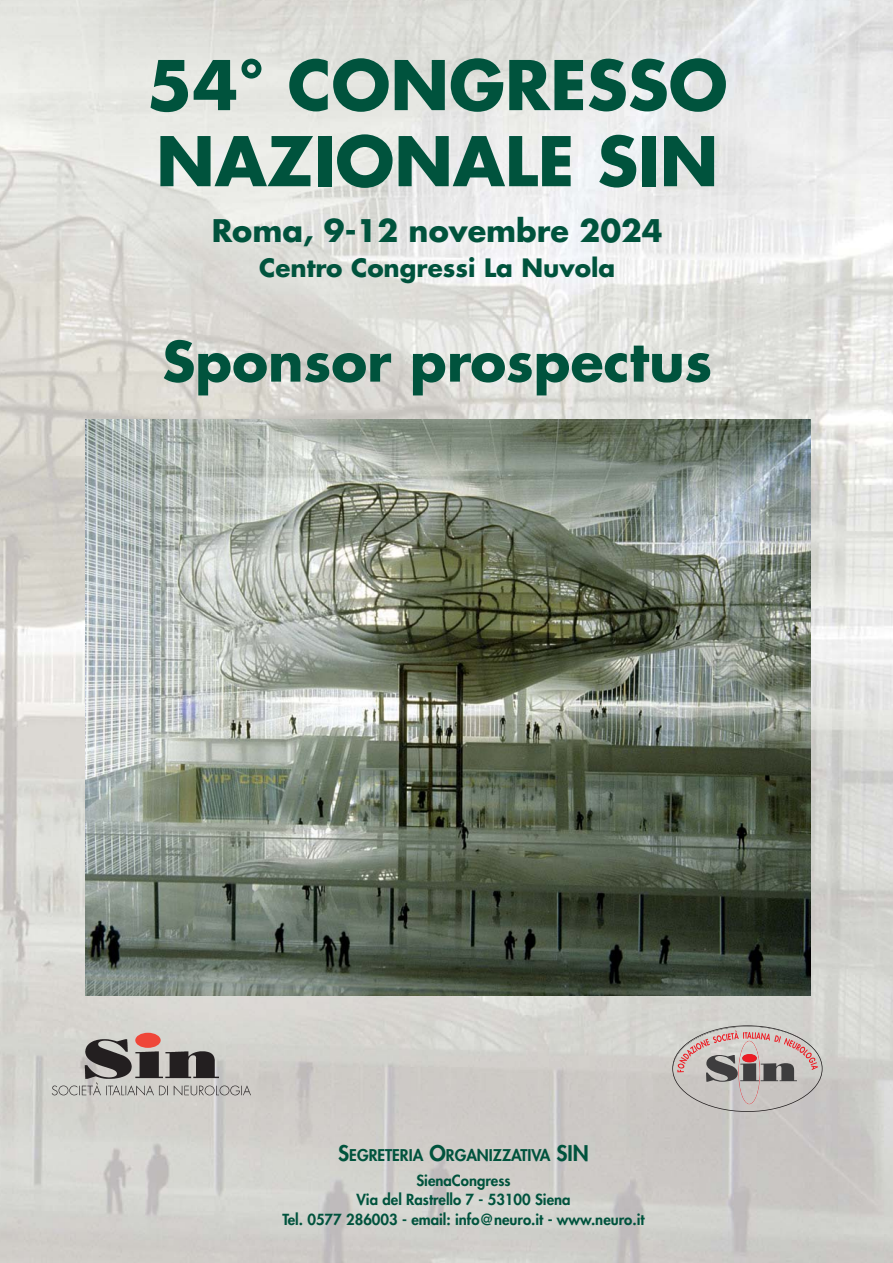
<style>
.page{position:relative;width:893px;height:1263px;background:#fff}
.page>*{position:absolute;margin:0;border:0;box-sizing:border-box;transform-origin:0 0}
.t1{font:700 66.6px/76.1px "Futura";color:#00533d}
.t2{font:700 54px "Futura";color:#00533d}
.t3{font:700 30.3px "Futura";color:#00533d}
.t4{font:700 24.6px "Futura";color:#00533d}
.t5{font:800 15.75px "Futura";color:#00533d}
.t6{font:800 14.85px/19.4px "Futura";color:#00533d;text-align:center}
.s1{font-size:21px}
</style>
<div class="page">
<img style="left:0;top:0;width:893px;height:1263px">
<img style="left:86px;top:419px;width:724px;height:576px">
<img style="left:49px;top:1038px;width:205px;height:62px">
<div style="left:135px;top:1033px;width:26px;height:15px;background:#ef4638;border-radius:50%"></div>
<svg style="left:673px;top:1026px;width:149px;height:85px;background:#bdb2af"></svg>
<div style="left:672px;top:1025px;width:150px;height:87px;border:2px solid #231f20;border-radius:50%"></div>
<h1 class="t1" style="left:147px;top:53px;width:582px">54° CONGRESSO<br>NAZIONALE SIN</h1>
<h3 class="t3" style="left:212px;top:217px;width:453px">Roma, 9-12 novembre 2024</h3>
<h3 class="t4" style="left:259px;top:256px;width:358px">Centro Congressi La Nuvola</h3>
<h2 class="t2" style="left:162px;top:337px;width:552px">Sponsor prospectus</h2>
<p class="t5" style="left:338px;top:1148px;width:252px"><span class="s1">S</span>EGRETERIA <span class="s1">O</span>RGANIZZATIVA <span class="s1">SIN</span></p>
<p class="t6" style="left:283px;top:1172px;width:364px">SienaCongress<br>Via del Rastrello 7 - 53100 Siena<br>Tel. 0577 286003 - email: info@neuro.it - www.neuro.it</p>
</div>
